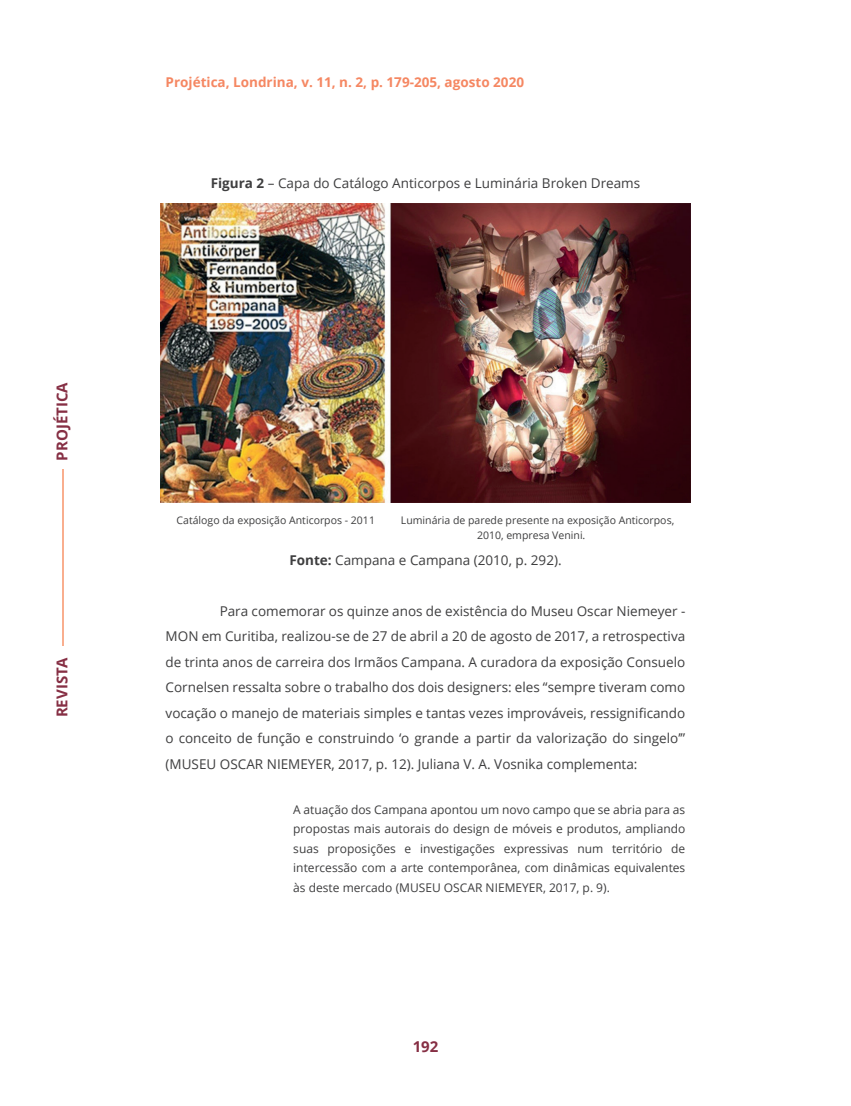
<style>
.page{position:relative;width:851px;height:1106px;background:#fff}
.page>*{position:absolute;margin:0;border:0;box-sizing:border-box;transform-origin:0 0}
.t1{font:700 15px "Open Sans";color:#862f44}
.t2{font:13.5px/25.5px "Open Sans";color:#3e3e3f;text-align:justify}
.t3{font:700 13.5px "Open Sans";color:#f58762}
.t4{font:12px/19.5px "Open Sans";color:#3e3e3f;text-align:justify}
.t5{font:10.5px/15px "Open Sans";color:#3e3e3f}
.s1{font-weight:700}
</style>
<div class="page">
<hr style="left:62px;top:468px;width:2px;height:177px;background:#f9ae8e">
<img style="left:161px;top:203px;width:529px;height:299px">
<p class="t1" style="left:52px;top:460px;width:80px;rotate:-90deg">PROJÉTICA</p>
<p class="t1" style="left:52px;top:717px;width:62px;rotate:-90deg">REVISTA</p>
<p class="t3" style="left:166px;top:72px;width:360px">Projética, Londrina, v. 11, n. 2, p. 179-205, agosto 2020</p>
<p class="t2" style="left:211px;top:170px;width:431px"><span class="s1">Figura 2</span> – Capa do Catálogo Anticorpos e Luminária Broken Dreams</p>
<p class="t5" style="left:176px;top:512px;width:200px">Catálogo da exposição Anticorpos - 2011</p>
<p class="t5" style="left:477px;top:512px;width:199px;text-indent:-76px">Luminária de parede presente na exposição Anticorpos,<br>2010, empresa Venini.</p>
<p class="t2" style="left:289px;top:546px;width:274px"><span class="s1">Fonte:</span> Campana e Campana (2010, p. 292).</p>
<p class="t2" style="left:166px;top:597px;width:521px;text-indent:54px">Para comemorar os quinze anos de existência do Museu Oscar Niemeyer - MON em Curitiba, realizou-se de 27 de abril a 20 de agosto de 2017, a retrospectiva de trinta anos de carreira dos Irmãos Campana. A curadora da exposição Consuelo Cornelsen ressalta sobre o trabalho dos dois designers: eles “sempre tiveram como vocação o manejo de materiais simples e tantas vezes improváveis, ressignificando o conceito de função e construindo ‘o grande a partir da valorização do singelo’” (MUSEU OSCAR NIEMEYER, 2017, p. 12). Juliana V. A. Vosnika complementa:</p>
<p class="t4" style="left:293px;top:799px;width:393px">A atuação dos Campana apontou um novo campo que se abria para as propostas mais autorais do design de móveis e produtos, ampliando suas proposições e investigações expressivas num território de intercessão com a arte contemporânea, com dinâmicas equivalentes às deste mercado (MUSEU OSCAR NIEMEYER, 2017, p. 9).</p>
<p class="t1" style="left:412px;top:1035px;width:27px">192</p>
</div>
